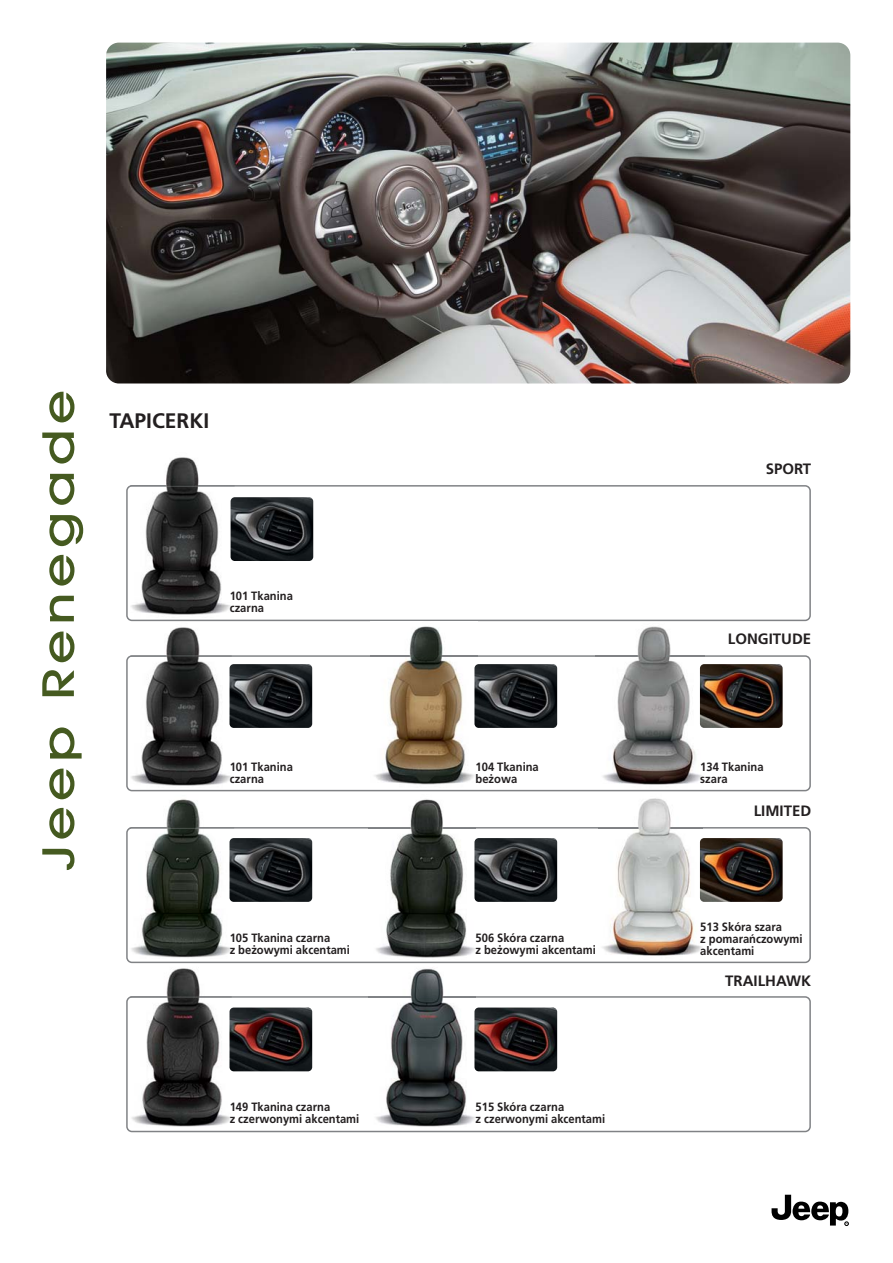
<style>
.page{position:relative;width:893px;height:1263px;background:#fff}
.page>*{position:absolute;margin:0;border:0;box-sizing:border-box;transform-origin:0 0}
.t1{font:500 44.4px "Avant Garde PL";letter-spacing:.1em;color:#455a20;scale:1.25 1}
.t2{font:700 21px "Frutiger LT Pl";color:#231f20}
.t3{font:700 15px "Frutiger LT Pl";color:#231f20}
.t4{font:700 12px/12px "Frutiger LT Pl";color:#231f20;scale:.93 1}
</style>
<div class="page">
<svg style="left:126px;top:485px;width:685px;height:136px"></svg>
<svg style="left:126px;top:655px;width:685px;height:136px"></svg>
<svg style="left:126px;top:827px;width:685px;height:136px"></svg>
<svg style="left:126px;top:996px;width:685px;height:136px"></svg>
<img style="left:106px;top:43px;width:744px;height:341px;border-radius:13px">
<svg style="left:771px;top:1195px;width:77px;height:31px"></svg>
<img style="left:369px;top:968px;width:107px;height:159px">
<img style="left:130px;top:968px;width:102px;height:159px">
<img style="left:130px;top:996px;width:102px;height:2px">
<img style="left:369px;top:799px;width:107px;height:161px">
<img style="left:129px;top:799px;width:105px;height:160px">
<img style="left:129px;top:827px;width:105px;height:3px">
<img style="left:130px;top:457px;width:105px;height:161px">
<img style="left:371px;top:626px;width:107px;height:161px">
<img style="left:595px;top:626px;width:109px;height:162px">
<img style="left:598px;top:798px;width:104px;height:162px">
<img style="left:231px;top:497px;width:82px;height:64px;border-radius:4px">
<img style="left:130px;top:627px;width:102px;height:161px">
<img style="left:130px;top:655px;width:102px;height:2px">
<img style="left:229px;top:664px;width:83px;height:64px;border-radius:4px">
<img style="left:700px;top:664px;width:82px;height:64px;border-radius:4px">
<img style="left:700px;top:838px;width:82px;height:64px;border-radius:4px">
<img style="left:229px;top:838px;width:83px;height:64px;border-radius:4px">
<img style="left:474px;top:838px;width:83px;height:64px;border-radius:4px">
<img style="left:229px;top:1008px;width:83px;height:63px;border-radius:4px">
<img style="left:474px;top:1008px;width:83px;height:63px;border-radius:4px">
<img style="left:474px;top:664px;width:83px;height:64px;border-radius:4px">
<h1 class="t1" style="left:42px;top:870px;width:385px;rotate:-90deg">Jeep Renegade</h1>
<h2 class="t2" style="left:109px;top:412px;width:101px">TAPICERKI</h2>
<p class="t4" style="left:230px;top:591px;width:69px">101 Tkanina czarna</p>
<p class="t3" style="left:766px;top:462px;width:47px">SPORT</p>
<p class="t3" style="left:728px;top:633px;width:85px">LONGITUDE</p>
<p class="t4" style="left:230px;top:762px;width:69px">101 Tkanina czarna</p>
<p class="t4" style="left:700px;top:762px;width:70px">134 Tkanina szara</p>
<p class="t4" style="left:476px;top:762px;width:69px">104 Tkanina beżowa</p>
<p class="t4" style="left:230px;top:933px;width:131px">105 Tkanina czarna<br>z beżowymi akcentami</p>
<p class="t4" style="left:476px;top:933px;width:131px">506 Skóra czarna<br>z beżowymi akcentami</p>
<p class="t3" style="left:754px;top:805px;width:59px">LIMITED</p>
<p class="t4" style="left:700px;top:922px;width:112px">513 Skóra szara<br>z pomarańczowymi akcentami</p>
<p class="t3" style="left:725px;top:975px;width:88px">TRAILHAWK</p>
<p class="t4" style="left:230px;top:1102px;width:141px">149 Tkanina czarna<br>z czerwonymi akcentami</p>
<p class="t4" style="left:476px;top:1102px;width:141px">515 Skóra czarna<br>z czerwonymi akcentami</p>
</div>
